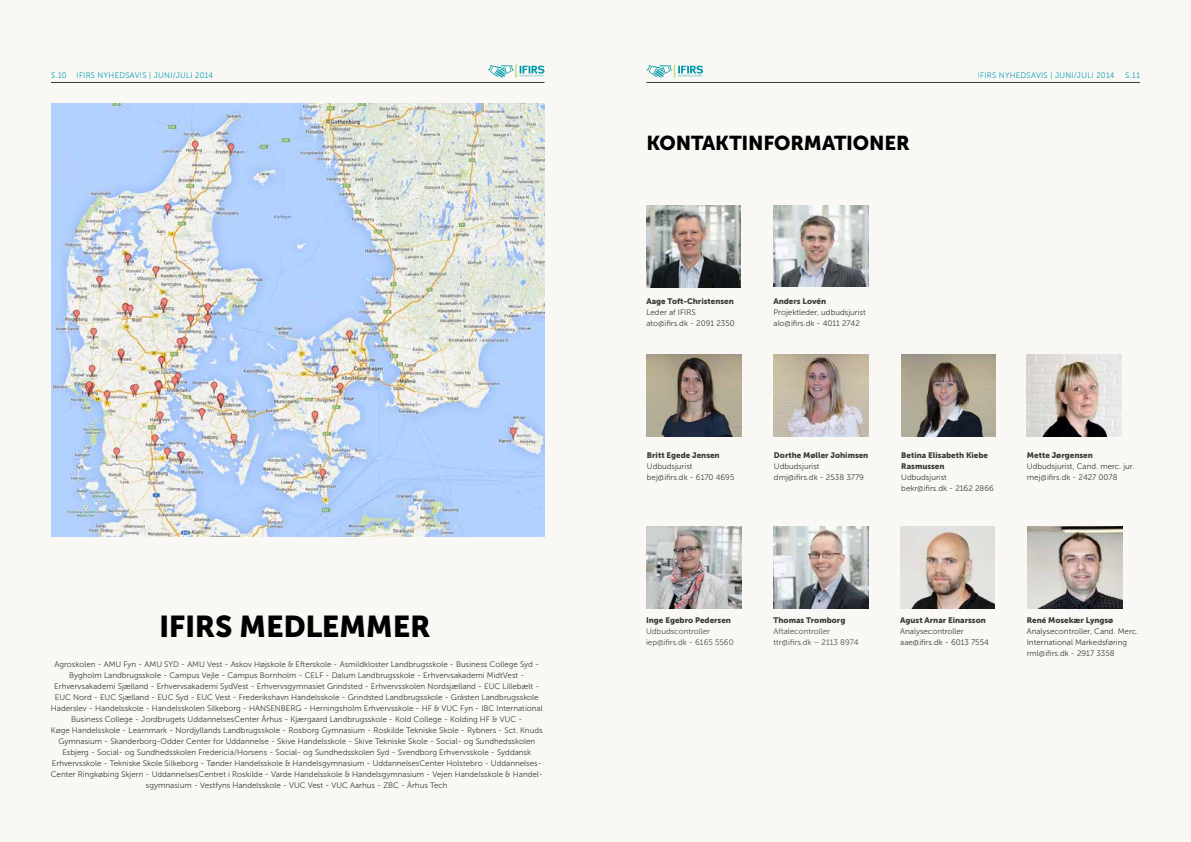
<style>
.page{position:relative;width:1191px;height:842px;background:#faf8f4}
.page>*{position:absolute;margin:0;border:0;box-sizing:border-box;transform-origin:0 0}
.t1{font:30px "Museo Sans 900";letter-spacing:-.015em;color:#000}
.t2{font:20px "Museo Sans 900";letter-spacing:-.01em;color:#000}
.t3{font:8px/11px "Museo Sans 300";color:#3c3a36}
.t4{font:8px/11px "Museo Sans 900";color:#3c3a36}
.t5{font:8px/11px "Museo Sans 300";color:#4a4a49}
.t6{font:8px "Museo Sans 300";letter-spacing:.04em;color:#009baf}
</style>
<div class="page">
<hr style="left:646px;top:82px;width:494px;height:1px;background:#3c3a36">
<hr style="left:51px;top:82px;width:493px;height:1px;background:#3c3a36">
<svg style="left:488px;top:64px;width:56px;height:14px"></svg>
<svg style="left:646px;top:64px;width:57px;height:14px"></svg>
<img style="left:646px;top:206px;width:95px;height:82px">
<img style="left:646px;top:526px;width:95px;height:82px">
<img style="left:773px;top:526px;width:95px;height:82px">
<img style="left:773px;top:205px;width:95px;height:82px">
<img style="left:901px;top:354px;width:95px;height:82px">
<img style="left:774px;top:354px;width:94px;height:82px">
<img style="left:647px;top:354px;width:94px;height:82px">
<img style="left:900px;top:526px;width:95px;height:82px">
<img style="left:51px;top:103px;width:493px;height:433px">
<img style="left:1027px;top:354px;width:94px;height:82px">
<img style="left:1027px;top:526px;width:95px;height:82px">
<p class="t6" style="left:51px;top:71px;width:164px">S.10 IFIRS NYHEDSAVIS | JUNI/JULI 2014</p>
<p class="t6" style="left:977px;top:71px;width:138px">IFIRS NYHEDSAVIS | JUNI/JULI 2014</p>
<p class="t6" style="left:1125px;top:71px;width:16px">S.11</p>
<h2 class="t2" style="left:646px;top:132px;width:265px">KONTAKTINFORMATIONER</h2>
<h1 class="t1" style="left:159px;top:610px;width:273px">IFIRS MEDLEMMER</h1>
<p class="t3" style="left:51px;top:659px;width:493px;text-align:center">Agroskolen - AMU Fyn - AMU SYD - AMU Vest - Askov Højskole &amp; Efterskole - Asmildkloster Landbrugsskole - Business College Syd - Bygholm Landbrugsskole - Campus Vejle - Campus Bornholm - CELF - Dalum Landbrugsskole - Erhvervsakademi MidtVest - Erhvervsakademi Sjælland - Erhvervsakademi SydVest - Erhvervsgymnasiet Grindsted - Erhvervsskolen Nordsjælland - EUC Lillebælt - EUC Nord - EUC Sjælland - EUC Syd - EUC Vest - Frederikshavn Handelsskole - Grindsted Landbrugsskole - Gråsten Landbrugsskole Haderslev - Handelsskole - Handelsskolen Silkeborg - HANSENBERG - Herningsholm Erhvervsskole - HF &amp; VUC Fyn - IBC International Business College - Jordbrugets UddannelsesCenter Århus - Kjærgaard Landbrugsskole - Kold College - Kolding HF &amp; VUC -<br>Køge Handelsskole - Learnmark - Nordjyllands Landbrugsskole - Rosborg Gymnasium - Roskilde Tekniske Skole - Rybners - Sct. Knuds Gymnasium - Skanderborg-Odder Center for Uddannelse - Skive Handelsskole - Skive Tekniske Skole - Social- og Sundhedsskolen Esbjerg - Social- og Sundhedsskolen Fredericia/Horsens - Social- og Sundhedsskolen Syd - Svendborg Erhvervsskole - Syddansk Erhvervsskole - Tekniske Skole Silkeborg - Tønder Handelsskole &amp; Handelsgymnasium - UddannelsesCenter Holstebro - Uddannelses-Center Ringkøbing Skjern - UddannelsesCentret i Roskilde - Varde Handelsskole &amp; Handelsgymnasium - Vejen Handelsskole &amp; Handel&shy;sgymnasium - Vestfyns Handelsskole - VUC Vest - VUC Aarhus - ZBC - Århus Tech</p>
<p class="t4" style="left:646px;top:296px;width:89px">Aage Toft-Christensen</p>
<p class="t3" style="left:646px;top:307px;width:90px">Leder af IFIRS ato@ifirs.dk - 2091 2350</p>
<p class="t4" style="left:773px;top:296px;width:54px">Anders Lovén</p>
<p class="t3" style="left:773px;top:307px;width:94px">Projektleder, udbudsjurist alo@ifirs.dk - 4011 2742</p>
<p class="t4" style="left:647px;top:450px;width:74px">Britt Egede Jensen</p>
<p class="t3" style="left:647px;top:461px;width:89px">Udbudsjurist bej@ifirs.dk - 6170 4695</p>
<p class="t4" style="left:774px;top:450px;width:96px">Dorthe Møller Johimsen</p>
<p class="t3" style="left:774px;top:461px;width:91px">Udbudsjurist dmj@ifirs.dk - 2538 3779</p>
<p class="t4" style="left:901px;top:450px;width:88px">Betina Elisabeth Kiebe<br>Rasmussen</p>
<p class="t3" style="left:901px;top:472px;width:94px">Udbudsjurist bekr@ifirs.dk - 2162 2866</p>
<p class="t4" style="left:1027px;top:450px;width:67px">Mette Jørgensen</p>
<p class="t3" style="left:1027px;top:461px;width:109px">Udbudsjurist, Cand. merc. jur. mej@ifirs.dk - 2427 0078</p>
<p class="t4" style="left:646px;top:615px;width:86px">Inge Egebro Pedersen</p>
<p class="t5" style="left:646px;top:626px;width:89px">Udbudscontroller iep@ifirs.dk - 6165 5560</p>
<p class="t4" style="left:773px;top:615px;width:73px">Thomas Tromborg</p>
<p class="t5" style="left:773px;top:626px;width:86px">Aftalecontroller ttr@ifirs.dk – 2113 8974</p>
<p class="t4" style="left:900px;top:615px;width:87px">Agust Arnar Einarsson</p>
<p class="t3" style="left:900px;top:626px;width:90px">Analysecontroller aae@ifirs.dk - 6013 7554</p>
<p class="t4" style="left:1026px;top:615px;width:88px">René Mosekær Lyngsø</p>
<p class="t3" style="left:1026px;top:626px;width:113px">Analysecontroller, Cand. Merc.<br>International Markedsføring rml@ifirs.dk - 2917 3358</p>
</div>
